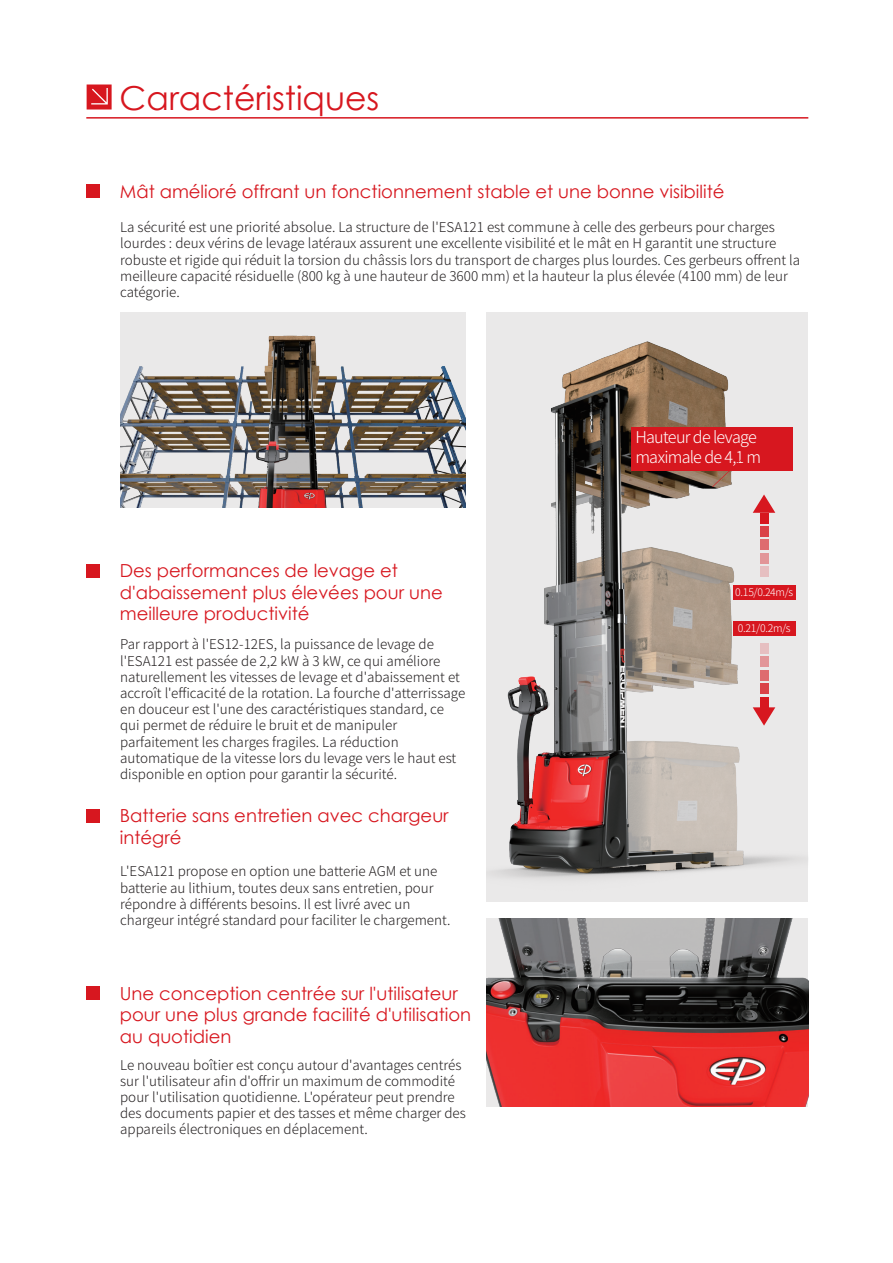
<style>
.page{position:relative;width:893px;height:1263px;background:#fff}
.page>*{position:absolute;margin:0;border:0;box-sizing:border-box;transform-origin:0 0}
.t1{font:33px "Century Gothic";color:#d7171f}
.t2{font:18px/21.6px "Century Gothic";color:#d7171f}
.t3{font:300 16.2px/19.5px "Source Han Sans CN";letter-spacing:-.05em;color:#fff}
.t4{font:300 13.5px/16.2px "Source Han Sans CN";color:#231f20}
.t5{font:300 10.5px "Source Han Sans CN";letter-spacing:-.025em;color:#fff}
</style>
<div class="page">
<div style="left:86px;top:185px;width:14px;height:13px;background:#d7171f"></div>
<hr style="left:86px;top:117px;width:722px;height:2px;background:#d7171f">
<svg style="left:87px;top:84px;width:25px;height:25px"></svg>
<div style="left:86px;top:564px;width:14px;height:14px;background:#d7171f"></div>
<div style="left:86px;top:809px;width:14px;height:13px;background:#d7171f"></div>
<div style="left:86px;top:986px;width:14px;height:14px;background:#d7171f"></div>
<img style="left:487px;top:918px;width:321px;height:189px">
<img style="left:487px;top:312px;width:321px;height:590px">
<img style="left:120px;top:312px;width:346px;height:195px">
<div style="left:760px;top:513px;width:8px;height:10px;background:#d7171f"></div>
<div style="left:760px;top:526px;width:8px;height:11px;background:#da4147"></div>
<div style="left:760px;top:540px;width:8px;height:10px;background:#de6b6f"></div>
<div style="left:760px;top:553px;width:8px;height:11px;background:#e29598"></div>
<div style="left:760px;top:567px;width:8px;height:10px;background:#e6bfc1"></div>
<svg style="left:753px;top:494px;width:22px;height:19px"></svg>
<div style="left:760px;top:697px;width:8px;height:10px;background:#d7171f"></div>
<div style="left:760px;top:683px;width:8px;height:11px;background:#da4147"></div>
<div style="left:760px;top:670px;width:8px;height:10px;background:#de6b6f"></div>
<div style="left:760px;top:656px;width:8px;height:11px;background:#e29598"></div>
<div style="left:760px;top:643px;width:8px;height:10px;background:#e6bfc1"></div>
<svg style="left:753px;top:707px;width:22px;height:19px"></svg>
<div style="left:631px;top:427px;width:162px;height:44px;background:#d7171f"></div>
<div style="left:733px;top:586px;width:62px;height:14px;background:#d7171f"></div>
<div style="left:733px;top:621px;width:62px;height:14px;background:#d7171f"></div>
<svg style="left:712px;top:471px;width:41px;height:16px"></svg>
<h1 class="t1" style="left:120px;top:75px;width:261px">Caractéristiques</h1>
<h2 class="t2" style="left:120px;top:180px;width:606px">Mât amélioré offrant un fonctionnement stable et une bonne visibilité</h2>
<p class="t4" style="left:120px;top:219px;width:681px">La sécurité est une priorité absolue. La structure de l'ESA121 est commune à celle des gerbeurs pour charges lourdes : deux vérins de levage latéraux assurent une excellente visibilité et le mât en H garantit une structure robuste et rigide qui réduit la torsion du châssis lors du transport de charges plus lourdes. Ces gerbeurs offrent la meilleure capacité résiduelle (800 kg à une hauteur de 3600 mm) et la hauteur la plus élevée (4100 mm) de leur catégorie.</p>
<h2 class="t2" style="left:120px;top:559px;width:324px">Des performances de levage et d'abaissement plus élevées pour une meilleure productivité</h2>
<p class="t4" style="left:120px;top:636px;width:347px">Par rapport à l'ES12-12ES, la puissance de levage de l'ESA121 est passée de 2,2 kW à 3 kW, ce qui améliore naturellement les vitesses de levage et d'abaissement et accroît l'efficacité de la rotation. La fourche d'atterrissage en douceur est l'une des caractéristiques standard, ce qui permet de réduire le bruit et de manipuler parfaitement les charges fragiles. La réduction automatique de la vitesse lors du levage vers le haut est disponible en option pour garantir la sécurité.</p>
<h2 class="t2" style="left:120px;top:804px;width:330px">Batterie sans entretien avec chargeur intégré</h2>
<p class="t4" style="left:120px;top:863px;width:332px">L'ESA121 propose en option une batterie AGM et une batterie au lithium, toutes deux sans entretien, pour répondre à différents besoins. Il est livré avec un chargeur intégré standard pour faciliter le chargement.</p>
<h2 class="t2" style="left:120px;top:982px;width:353px">Une conception centrée sur l'utilisateur pour une plus grande facilité d'utilisation au quotidien</h2>
<p class="t4" style="left:120px;top:1057px;width:347px">Le nouveau boîtier est conçu autour d'avantages centrés sur l'utilisateur afin d'offrir un maximum de commodité pour l'utilisation quotidienne. L'opérateur peut prendre des documents papier et des tasses et même charger des appareils électroniques en déplacement.</p>
<p class="t3" style="left:635px;top:428px;width:127px">Hauteur de levage maximale de 4,1 m</p>
<p class="t5" style="left:735px;top:586px;width:59px">0.15/0.24m/s</p>
<p class="t5" style="left:738px;top:622px;width:54px">0.21/0.2m/s</p>
</div>
